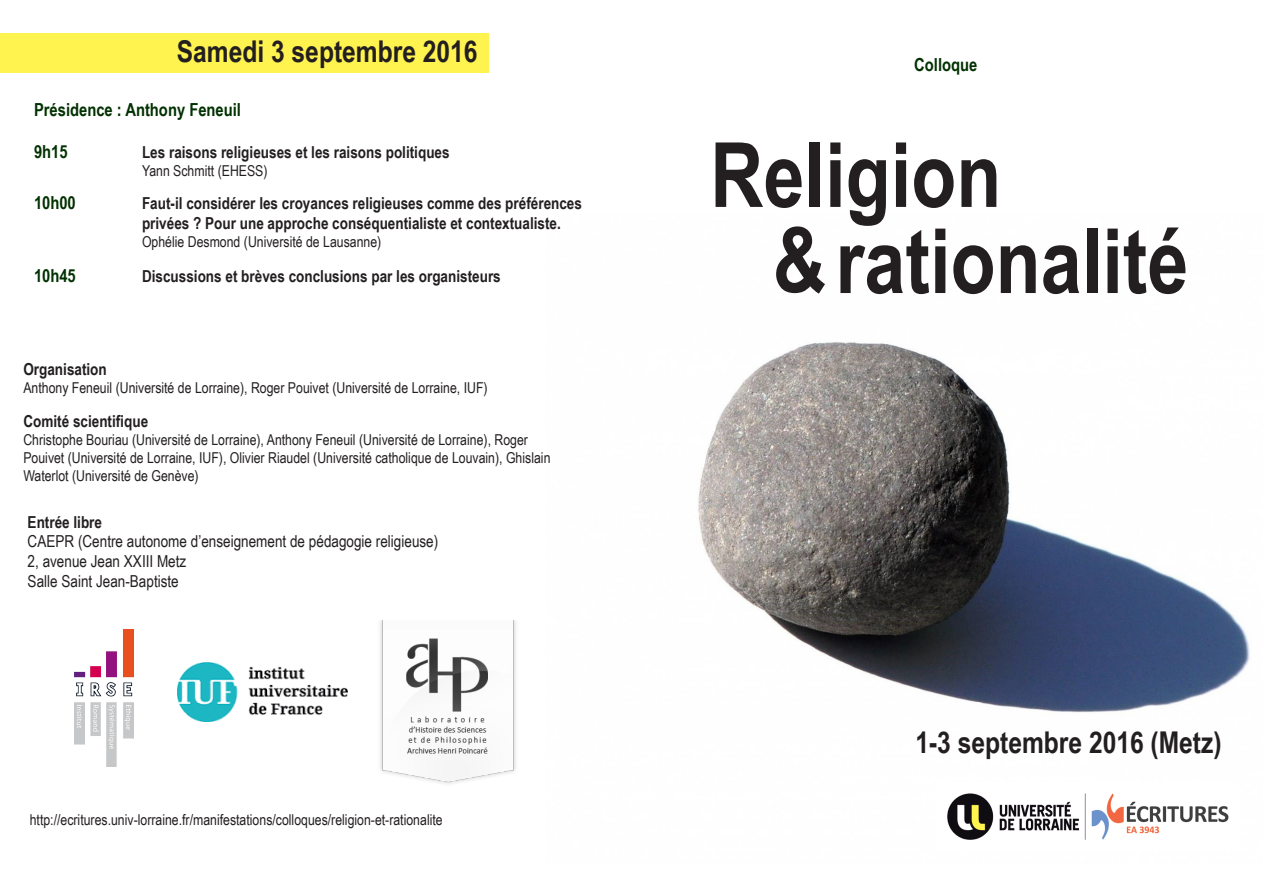
<style>
.page{position:relative;width:1263px;height:893px;background:#fff}
.page>*{position:absolute;margin:0;border:0;box-sizing:border-box;transform-origin:0 0}
.t1{font:700 90px "Arial Narrow";color:#231f20}
.the_sans_light{font:700 30px "Arial Narrow";color:#231f20}
.the_sans_light-2{font:700 18px "Arial Narrow";color:#003100}
.the_sans_light-3{font:700 16.5px/19.8px "Arial Narrow";color:#231f20}
.the_sans_light-4{font:16.5px "Arial Narrow";color:#231f20}
.the_sans_light-5{font:15px/18px "Arial Narrow";color:#231f20}
</style>
<div class="page">
<img style="left:698px;top:342px;width:552px;height:371px">
<div style="left:0;top:33px;width:488px;height:39px;background:#fff34f"></div>
<img style="left:74px;top:629px;width:59px;height:137px">
<img style="left:947px;top:793px;width:282px;height:47px">
<img style="left:178px;top:662px;width:170px;height:60px">
<img style="left:380px;top:621px;width:136px;height:163px">
<p class="the_sans_light" style="left:177px;top:29px;width:302px">Samedi 3 septembre 2016</p>
<p class="the_sans_light-2" style="left:34px;top:96px;width:208px">Présidence : Anthony Feneuil</p>
<p class="the_sans_light-2" style="left:34px;top:138px;width:35px">9h15</p>
<p class="the_sans_light-3" style="left:142px;top:142px;width:309px">Les raisons religieuses et les raisons politiques</p>
<p class="the_sans_light-5" style="left:142px;top:161px;width:127px">Yann Schmitt (EHESS)</p>
<p class="the_sans_light-2" style="left:34px;top:189px;width:43px">10h00</p>
<p class="the_sans_light-3" style="left:142px;top:193px;width:441px">Faut-il considérer les croyances religieuses comme des préférences privées ? Pour une approche conséquentialiste et contextualiste.</p>
<p class="the_sans_light-5" style="left:142px;top:232px;width:241px">Ophélie Desmond (Université de Lausanne)</p>
<p class="the_sans_light-2" style="left:34px;top:262px;width:43px">10h45</p>
<p class="the_sans_light-3" style="left:142px;top:266px;width:360px">Discussions et brèves conclusions par les organisteurs</p>
<p class="the_sans_light-3" style="left:23px;top:358px;width:85px">Organisation</p>
<p class="the_sans_light-5" style="left:23px;top:378px;width:466px">Anthony Feneuil (Université de Lorraine), Roger Pouivet (Université de Lorraine, IUF)</p>
<p class="the_sans_light-3" style="left:23px;top:410px;width:126px">Comité scientifique</p>
<p class="the_sans_light-5" style="left:23px;top:430px;width:529px">Christophe Bouriau (Université de Lorraine), Anthony Feneuil (Université de Lorraine), Roger<br>Pouivet (Université de Lorraine, IUF), Olivier Riaudel (Université catholique de Louvain), Ghislain<br>Waterlot (Université de Genève)</p>
<p class="the_sans_light-3" style="left:28px;top:511px;width:76px">Entrée libre</p>
<p class="the_sans_light-4" style="left:28px;top:529px;width:412px">CAEPR (Centre autonome d’enseignement de pédagogie religieuse)</p>
<p class="the_sans_light-4" style="left:28px;top:549px;width:160px">2, avenue Jean XXIII Metz</p>
<p class="the_sans_light-4" style="left:28px;top:569px;width:153px">Salle Saint Jean-Baptiste</p>
<p class="the_sans_light-5" style="left:30px;top:810px;width:414px">http://ecritures.univ-lorraine.fr/manifestations/colloques/religion-et-rationalite</p>
<p class="the_sans_light-2" style="left:914px;top:51px;width:65px">Colloque</p>
<p class="t1" style="left:710px;top:107px;width:293px">Religion</p>
<p class="t1" style="left:773px;top:193px;width:417px">&amp;rationalité</p>
<p class="the_sans_light" style="left:915px;top:720px;width:308px">1-3 septembre 2016 (Metz)</p>
</div>
